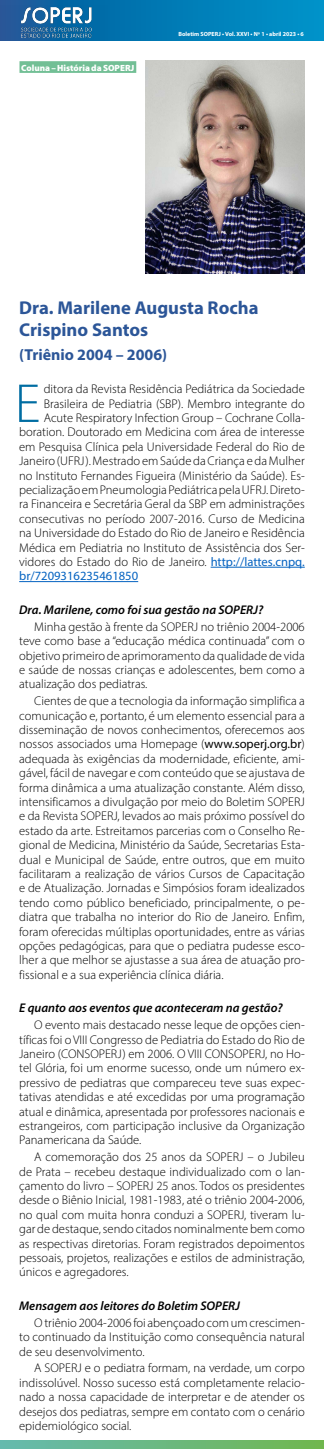
<style>
.page{position:relative;width:324px;height:1449px;background:#fff}
.page>*{position:absolute;margin:0;border:0;box-sizing:border-box;transform-origin:0 0}
.t1{font:300 55.32px "Myriad Pro";color:#006da2}
.t2{font:700 18.6px/21.6px "Myriad Pro";color:#2c5698}
.t3{font:700 15.9px "Myriad Pro";color:#2c5698}
.t4{font:300 12.6px/14.4px "Myriad Pro";color:#000;text-align:justify}
.t5{font:italic 600 12.6px "Myriad Pro";color:#000}
.t6{font:12.6px "Myriad Pro";color:#0563c1}
.t7{font:900 9px "Myriad Pro";color:#fff}
.t8{font:700 6px "Myriad Pro";color:#fff}
.s1{font-weight:400;color:#0563c1}
.s2{font-weight:400}
</style>
<div class="page">
<div style="left:0;top:0;width:324px;height:40px;background:linear-gradient(to right,#11599a,#0095cb)"></div>
<img style="left:0;top:5px;width:108px;height:35px">
<div style="left:20px;top:61px;width:116px;height:12px;background:#72bf95"></div>
<svg style="left:0;top:1440px;width:324px;height:9px;background:#6ab87f"></svg>
<img style="left:145px;top:61px;width:160px;height:212px">
<hr style="left:211px;top:567px;width:94px;height:1px;background:#0563c1">
<hr style="left:19px;top:581px;width:119px;height:1px;background:#0563c1">
<p class="t7" style="left:21px;top:61px;width:115px">Coluna – História da SOPERJ</p>
<p class="t8" style="left:178px;top:30px;width:127px">Boletim SOPERJ • Vol. XXVI • Nº 1 • abril 2023 • 6</p>
<h2 class="t2" style="left:19px;top:296px;width:241px">Dra. Marilene Augusta Rocha<br>Crispino Santos</h2>
<p class="t3" style="left:19px;top:344px;width:150px">(Triênio 2004 – 2006)</p>
<h1 class="t1" style="left:15px;top:370px;width:27px">E</h1>
<p class="t4" style="left:44px;top:382px;width:263px">ditora da Revista Residência Pediátrica da Sociedade</p>
<p class="t4" style="left:44px;top:396px;width:263px">Brasileira de Pediatria (SBP). Membro integrante do</p>
<p class="t4" style="left:44px;top:410px;width:263px">Acute Respiratory Infection Group – Cochrane Colla-</p>
<p class="t4" style="left:19px;top:425px;width:287px">boration. Doutorado em Medicina com área de interesse</p>
<p class="t4" style="left:19px;top:439px;width:287px">em Pesquisa Clínica pela Universidade Federal do Rio de</p>
<p class="t4" style="left:19px;top:454px;width:287px">Janeiro (UFRJ). Mestrado em Saúde da Criança e da Mulher</p>
<p class="t4" style="left:19px;top:468px;width:287px">no Instituto Fernandes Figueira (Ministério da Saúde). Es-</p>
<p class="t4" style="left:19px;top:482px;width:287px">pecialização em Pneumologia Pediátrica pela UFRJ. Direto-</p>
<p class="t4" style="left:19px;top:497px;width:287px">ra Financeira e Secretária Geral da SBP em administrações</p>
<p class="t4" style="left:19px;top:511px;width:287px">consecutivas no período 2007-2016. Curso de Medicina</p>
<p class="t4" style="left:19px;top:526px;width:287px">na Universidade do Estado do Rio de Janeiro e Residência</p>
<p class="t4" style="left:19px;top:540px;width:287px">Médica em Pediatria no Instituto de Assistência dos Ser-</p>
<p class="t4" style="left:19px;top:554px;width:287px">vidores do Estado do Rio de Janeiro. <span class="s1">http://lattes.cnpq.</span></p>
<p class="t6" style="left:19px;top:568px;width:121px">br/7209316235461850</p>
<p class="t5" style="left:19px;top:602px;width:246px">Dra. Marilene, como foi sua gestão na SOPERJ?</p>
<p class="t4" style="left:19px;top:619px;width:287px;text-indent:15px">Minha gestão à frente da SOPERJ no triênio 2004-2006 teve como base a “educação médica continuada” com o objetivo primeiro de aprimoramento da qualidade de vida e saúde de nossas crianças e adolescentes, bem como a atualização dos pediatras.</p>
<p class="t4" style="left:19px;top:694px;width:287px;text-indent:15px">Cientes de que a tecnologia da informação simplifica a comunicação e, portanto, é um elemento essencial para a disseminação de novos conhecimentos, oferecemos aos nossos associados uma Homepage (<span class="s2">www.soperj.org.br</span>) adequada às exigências da modernidade, eficiente, ami&shy;gável, fácil de navegar e com conteúdo que se ajustava de forma dinâmica a uma atualização constante. Além disso, intensificamos a divulgação por meio do Boletim SOPERJ e da Revista SOPERJ, levados ao mais próximo possível do estado da arte. Estreitamos parcerias com o Conselho Re&shy;gional de Medicina, Ministério da Saúde, Secretarias Esta&shy;dual e Municipal de Saúde, entre outros, que em muito facilitaram a realização de vários Cursos de Capacitação e de Atualização. Jornadas e Simpósios foram idealizados tendo como público beneficiado, principalmente, o pe&shy;diatra que trabalha no interior do Rio de Janeiro. Enfim, foram oferecidas múltiplas oportunidades, entre as várias opções pedagógicas, para que o pediatra pudesse esco&shy;lher a que melhor se ajustasse a sua área de atuação pro&shy;fissional e a sua experiência clínica diária.</p>
<p class="t5" style="left:19px;top:1000px;width:265px">E quanto aos eventos que aconteceram na gestão?</p>
<p class="t4" style="left:19px;top:1018px;width:287px;text-indent:15px">O evento mais destacado nesse leque de opções cien&shy;tíficas foi o VIII Congresso de Pediatria do Estado do Rio de Janeiro (CONSOPERJ) em 2006. O VIII CONSOPERJ, no Ho&shy;tel Glória, foi um enorme sucesso, onde um número ex&shy;pressivo de pediatras que compareceu teve suas expec&shy;tativas atendidas e até excedidas por uma programação atual e dinâmica, apresentada por professores nacionais e estrangeiros, com participação inclusive da Organização Panamericana da Saúde.</p>
<p class="t4" style="left:19px;top:1150px;width:287px;text-indent:15px">A comemoração dos 25 anos da SOPERJ – o Jubileu de Prata – recebeu destaque individualizado com o lan&shy;çamento do livro – SOPERJ 25 anos. Todos os presidentes desde o Biênio Inicial, 1981-1983, até o triênio 2004-2006, no qual com muita honra conduzi a SOPERJ, tiveram lu&shy;gar de destaque, sendo citados nominalmente bem como as respectivas diretorias. Foram registrados depoimentos pessoais, projetos, realizações e estilos de administração, únicos e agregadores.</p>
<p class="t5" style="left:19px;top:1298px;width:222px">Mensagem aos leitores do Boletim SOPERJ</p>
<p class="t4" style="left:19px;top:1315px;width:287px;text-indent:15px">O triênio 2004-2006 foi abençoado com um crescimen&shy;to continuado da Instituição como consequência natural de seu desenvolvimento.</p>
<p class="t4" style="left:19px;top:1361px;width:287px;text-indent:15px">A SOPERJ e o pediatra formam, na verdade, um corpo indissolúvel. Nosso sucesso está completamente relacio&shy;nado a nossa capacidade de interpretar e de atender os desejos dos pediatras, sempre em contato com o cenário epidemiológico social.</p>
</div>
